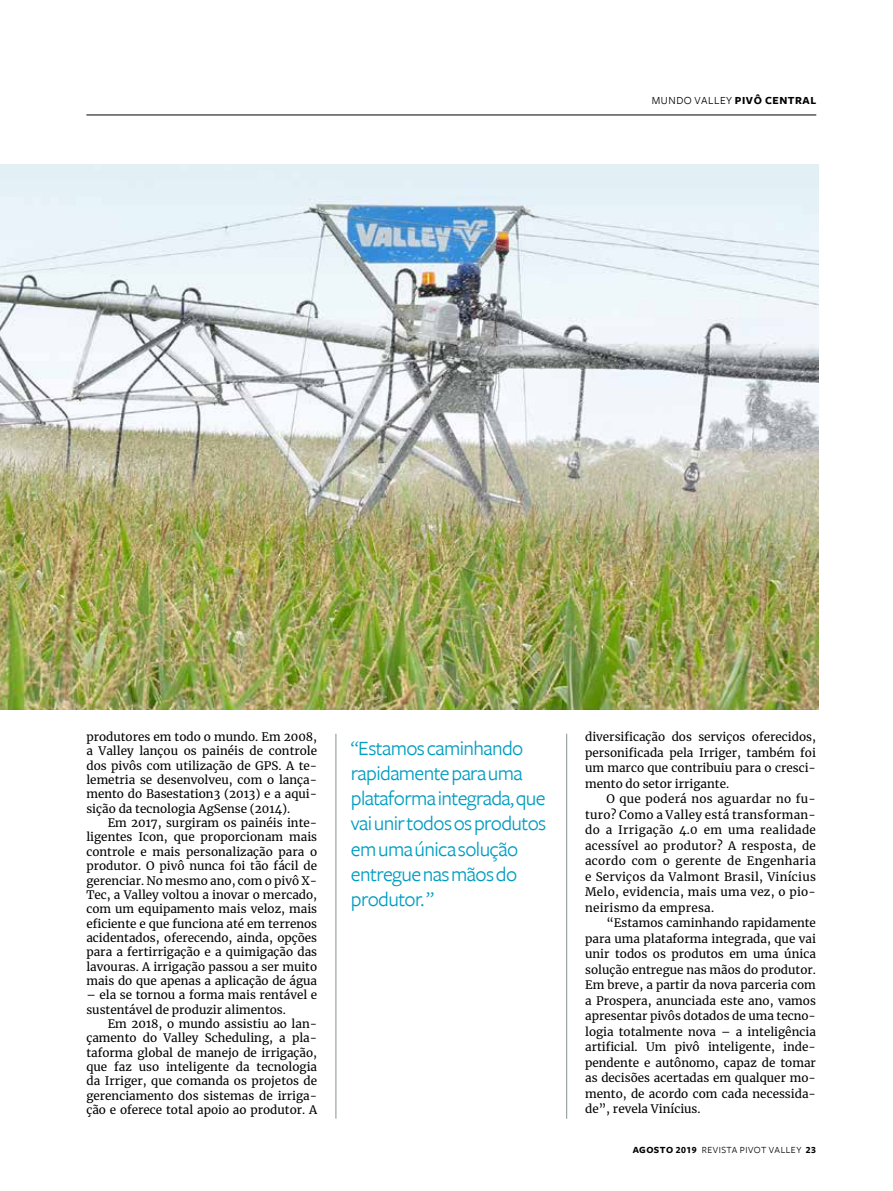
<style>
.page{position:relative;width:893px;height:1191px;background:#fff}
.page>*{position:absolute;margin:0;border:0;box-sizing:border-box;transform-origin:0 0}
.t1{font:21px/25.2px "Freight Sans";letter-spacing:-.03em;color:#009dc1}
.t2{font:11.7px/14.4px "Merriweather";color:#000001;text-align:justify}
.t3{font:700 11.25px "Freight Sans";letter-spacing:.05em;color:#000}
.t4{font:11.25px "Freight Sans";color:#000}
.t5{font:9.75px "Freight Sans Bold SC";letter-spacing:.05em;color:#000}
.t6{font:9.75px "Freight Sans";letter-spacing:.05em;color:#000}
.s1{font-weight:400}
.s2{font-family:"Freight Sans"}
.s3{font-family:"Freight Sans Bold SC"}
</style>
<div class="page">
<hr style="left:86px;top:115px;width:730px;height:1px;background:#000">
<hr style="left:336px;top:733px;width:1px;height:385px;background:#898f92">
<hr style="left:566px;top:733px;width:1px;height:385px;background:#898f92">
<img style="left:0;top:164px;width:819px;height:545px">
<p class="t4" style="left:652px;top:94px;width:9px">mundo</p>
<p class="t3" style="left:695px;top:94px;width:122px"><span class="s1">valley</span> PIVÔ CENTRAL</p>
<p class="t2" style="left:86px;top:729px;width:232px">produtores em todo o mundo. Em 2008, a Valley lançou os painéis de controle dos pivôs com utilização de GPS. A te&shy;lemetria se desenvolveu, com o lança&shy;mento do Basestation3 (2013) e a aqui&shy;sição da tecnologia AgSense (2014).</p>
<p class="t2" style="left:86px;top:815px;width:232px;text-indent:21px">Em 2017, surgiram os painéis inte&shy;ligentes Icon, que proporcionam mais controle e mais personalização para o produtor. O pivô nunca foi tão fácil de gerenciar. No mesmo ano, com o pivô X-Tec, a Valley voltou a inovar o mercado, com um equipamento mais veloz, mais eficiente e que funciona até em terrenos acidentados, oferecendo, ainda, opções para a fertirrigação e a quimigação das lavouras. A irrigação passou a ser muito mais do que apenas a aplicação de água</p>
<p class="t2" style="left:86px;top:987px;width:232px">– ela se tornou a forma mais rentável e sustentável de produzir alimentos.</p>
<p class="t2" style="left:86px;top:1016px;width:232px;text-indent:21px">Em 2018, o mundo assistiu ao lan&shy;çamento do Valley Scheduling, a pla&shy;taforma global de manejo de irrigação, que faz uso inteligente da tecnologia da Irriger, que comanda os projetos de gerenciamento dos sistemas de irriga&shy;ção e oferece total apoio ao produtor. A</p>
<h1 class="t1" style="left:351px;top:735px;width:197px">“Estamos caminhando rapidamente para uma plataforma integrada, que vai unir todos os produtos em uma única solução entregue nas mãos do produtor. ”</h1>
<p class="t2" style="left:585px;top:728px;width:232px;line-height:15.5px">diversificação dos serviços oferecidos, personificada pela Irriger, também foi um marco que contribuiu para o cresci&shy;mento do setor irrigante.</p>
<p class="t2" style="left:585px;top:790px;width:232px;line-height:15.5px;text-indent:21px">O que poderá nos aguardar no fu&shy;turo? Como a Valley está transforman&shy;do a Irrigação 4.0 em uma realidade acessível ao produtor? A resposta, de acordo com o gerente de Engenharia e Serviços da Valmont Brasil, Vinícius Melo, evidencia, mais uma vez, o pio&shy;neirismo da empresa.</p>
<p class="t2" style="left:585px;top:914px;width:232px;line-height:15.5px;text-indent:21px">“Estamos caminhando rapidamente para uma plataforma integrada, que vai unir todos os produtos em uma única solução entregue nas mãos do produtor.<br>Em breve, a partir da nova parceria com a Prospera, anunciada este ano, vamos apresentar pivôs dotados de uma tecno&shy;logia totalmente nova – a inteligência artificial. Um pivô inteligente, inde&shy;pendente e autônomo, capaz de tomar as decisões acertadas em qualquer mo&shy;mento, de acordo com cada necessida&shy;de”, revela Vinícius.</p>
<p class="t5" style="left:633px;top:1144px;width:81px">AGOSTO 2019 <span class="s2">Revista</span></p>
<p class="t6" style="left:740px;top:1144px;width:12px">Pivot</p>
<p class="t6" style="left:769px;top:1144px;width:48px">Valley <span class="s3">23</span></p>
</div>
